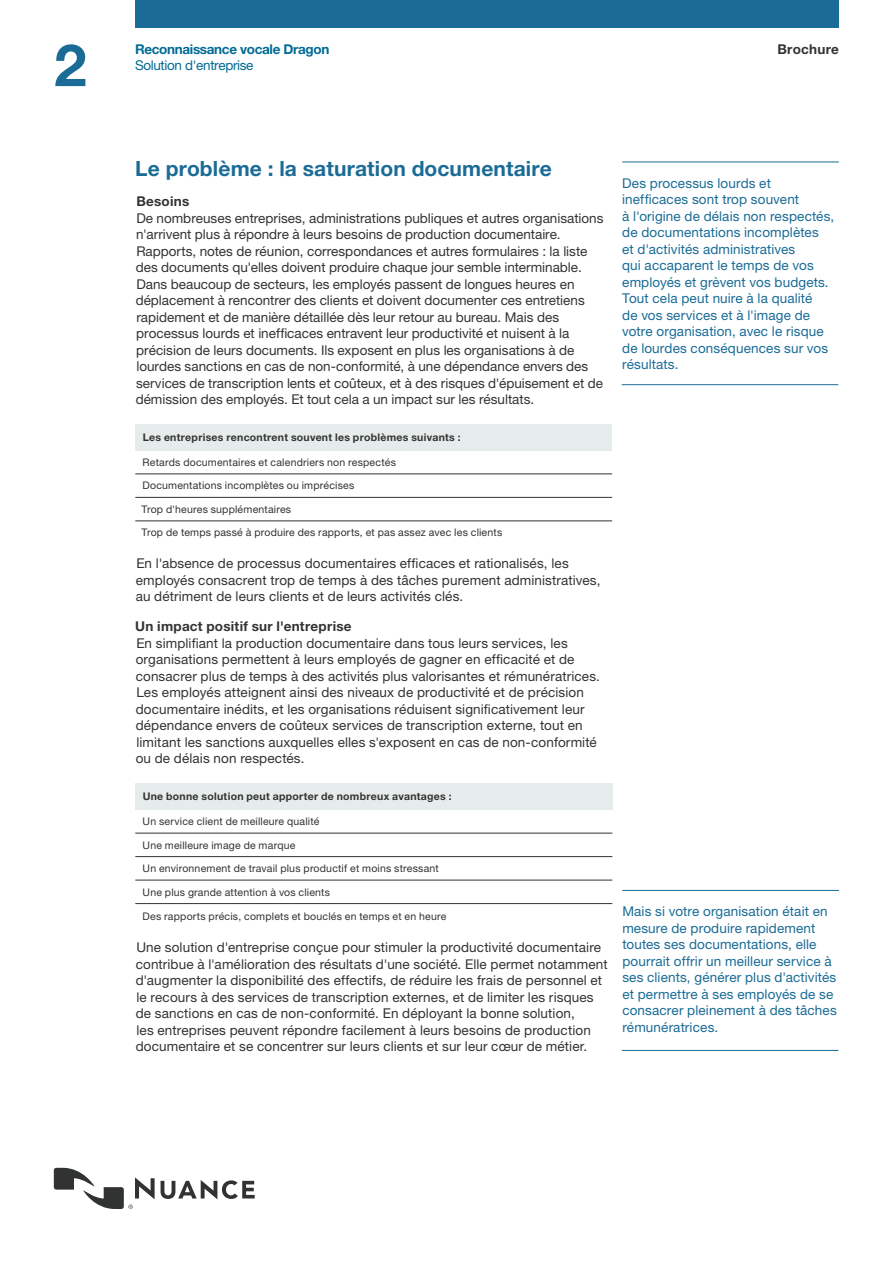
<style>
.page{position:relative;width:893px;height:1263px;background:#fff}
.page>*{position:absolute;margin:0;border:0;box-sizing:border-box;transform-origin:0 0}
.t1{font:700 58.5px "Helvetica Neue LT Pro";color:#1a6b96}
.t2{font:700 21px "Helvetica Neue LT Pro";letter-spacing:.005em;color:#1a6b96}
.t3{font:13.5px/16.5px "Helvetica Neue LT Pro";letter-spacing:.005em;color:#333}
.t4{font:13.5px/16.5px "Helvetica Neue LT Pro";letter-spacing:.01em;color:#1a6b96}
.t5{font:700 13.5px "Helvetica Neue LT Pro";letter-spacing:.02em;color:#333}
.t6{font:700 13.5px "Helvetica Neue LT Pro";letter-spacing:-.025em;color:#006b95}
.t7{font:13.5px "Helvetica Neue LT Pro";letter-spacing:-.025em;color:#006b95}
.t8{font:10.5px "Helvetica Neue LT Pro";letter-spacing:.02em;color:#333}
.t9{font:700 10.5px "Helvetica Neue LT Pro";letter-spacing:.025em;color:#333}
</style>
<div class="page">
<div style="left:135px;top:0;width:704px;height:27px;background:#1a6b96"></div>
<svg style="left:161px;top:1180px;width:94px;height:19px"></svg>
<svg style="left:54px;top:1168px;width:101px;height:41px"></svg>
<div style="left:135px;top:424px;width:477px;height:26px;background:#e5eceb"></div>
<hr style="left:135px;top:474px;width:477px;height:1px;background:#333">
<hr style="left:135px;top:497px;width:477px;height:1px;background:#333">
<hr style="left:135px;top:521px;width:477px;height:1px;background:#333">
<div style="left:135px;top:783px;width:477px;height:27px;background:#e5eceb"></div>
<hr style="left:135px;top:833px;width:477px;height:1px;background:#333">
<hr style="left:135px;top:856px;width:477px;height:1px;background:#333">
<hr style="left:135px;top:880px;width:477px;height:1px;background:#333">
<hr style="left:135px;top:903px;width:477px;height:1px;background:#333">
<hr style="left:622px;top:162px;width:217px;height:1px;background:#1a6b96">
<hr style="left:622px;top:384px;width:216px;height:1px;background:#1a6b96">
<hr style="left:622px;top:890px;width:217px;height:1px;background:#1a6b96">
<hr style="left:622px;top:1050px;width:216px;height:1px;background:#1a6b96">
<h1 class="t1" style="left:54px;top:29px;width:34px">2</h1>
<p class="t6" style="left:135px;top:41px;width:196px">Reconnaissance vocale Dragon</p>
<p class="t7" style="left:135px;top:57px;width:120px">Solution d'entreprise</p>
<p class="t5" style="left:777px;top:41px;width:63px">Brochure</p>
<h2 class="t2" style="left:135px;top:156px;width:418px">Le problème : la saturation documentaire</h2>
<p class="t5" style="left:136px;top:193px;width:54px">Besoins</p>
<p class="t3" style="left:136px;top:209px;width:469px">De nombreuses entreprises, administrations publiques et autres organisations n'arrivent plus à répondre à leurs besoins de production documentaire.<br>Rapports, notes de réunion, correspondances et autres formulaires : la liste des documents qu'elles doivent produire chaque jour semble interminable.<br>Dans beaucoup de secteurs, les employés passent de longues heures en déplacement à rencontrer des clients et doivent documenter ces entretiens rapidement et de manière détaillée dès leur retour au bureau. Mais des processus lourds et inefficaces entravent leur productivité et nuisent à la précision de leurs documents. Ils exposent en plus les organisations à de lourdes sanctions en cas de non-conformité, à une dépendance envers des services de transcription lents et coûteux, et à des risques d'épuisement et de démission des employés. Et tout cela a un impact sur les résultats.</p>
<p class="t9" style="left:143px;top:431px;width:320px">Les entreprises rencontrent souvent les problèmes suivants :</p>
<p class="t8" style="left:143px;top:456px;width:255px">Retards documentaires et calendriers non respectés</p>
<p class="t8" style="left:143px;top:479px;width:213px">Documentations incomplètes ou imprécises</p>
<p class="t8" style="left:142px;top:503px;width:151px">Trop d'heures supplémentaires</p>
<p class="t8" style="left:142px;top:526px;width:362px">Trop de temps passé à produire des rapports, et pas assez avec les clients</p>
<p class="t3" style="left:136px;top:555px;width:466px">En l'absence de processus documentaires efficaces et rationalisés, les employés consacrent trop de temps à des tâches purement administratives, au détriment de leurs clients et de leurs activités clés.</p>
<p class="t5" style="left:135px;top:618px;width:218px">Un impact positif sur l'entreprise</p>
<p class="t3" style="left:136px;top:635px;width:466px">En simplifiant la production documentaire dans tous leurs services, les organisations permettent à leurs employés de gagner en efficacité et de consacrer plus de temps à des activités plus valorisantes et rémunératrices.<br>Les employés atteignent ainsi des niveaux de productivité et de précision documentaire inédits, et les organisations réduisent significativement leur dépendance envers de coûteux services de transcription externe, tout en limitant les sanctions auxquelles elles s'exposent en cas de non-conformité ou de délais non respectés.</p>
<p class="t9" style="left:143px;top:790px;width:310px">Une bonne solution peut apporter de nombreux avantages :</p>
<p class="t8" style="left:143px;top:815px;width:178px">Un service client de meilleure qualité</p>
<p class="t8" style="left:143px;top:838px;width:154px">Une meilleure image de marque</p>
<p class="t8" style="left:143px;top:862px;width:298px">Un environnement de travail plus productif et moins stressant</p>
<p class="t8" style="left:143px;top:885px;width:189px">Une plus grande attention à vos clients</p>
<p class="t8" style="left:143px;top:910px;width:305px">Des rapports précis, complets et bouclés en temps et en heure</p>
<p class="t3" style="left:136px;top:939px;width:473px">Une solution d'entreprise conçue pour stimuler la productivité documentaire contribue à l'amélioration des résultats d'une société. Elle permet notamment d'augmenter la disponibilité des effectifs, de réduire les frais de personnel et le recours à des services de transcription externes, et de limiter les risques de sanctions en cas de non-conformité. En déployant la bonne solution,<br>les entreprises peuvent répondre facilement à leurs besoins de production documentaire et se concentrer sur leurs clients et sur leur cœur de métier.</p>
<p class="t4" style="left:622px;top:174px;width:214px">Des processus lourds et inefficaces sont trop souvent<br>à l'origine de délais non respectés, de documentations incomplètes<br>et d'activités administratives<br>qui accaparent le temps de vos employés et grèvent vos budgets.<br>Tout cela peut nuire à la qualité<br>de vos services et à l'image de votre organisation, avec le risque de lourdes conséquences sur vos résultats.</p>
<p class="t4" style="left:622px;top:903px;width:216px">Mais si votre organisation était en mesure de produire rapidement toutes ses documentations, elle pourrait offrir un meilleur service à ses clients, générer plus d'activités et permettre à ses employés de se consacrer pleinement à des tâches rémunératrices.</p>
</div>
